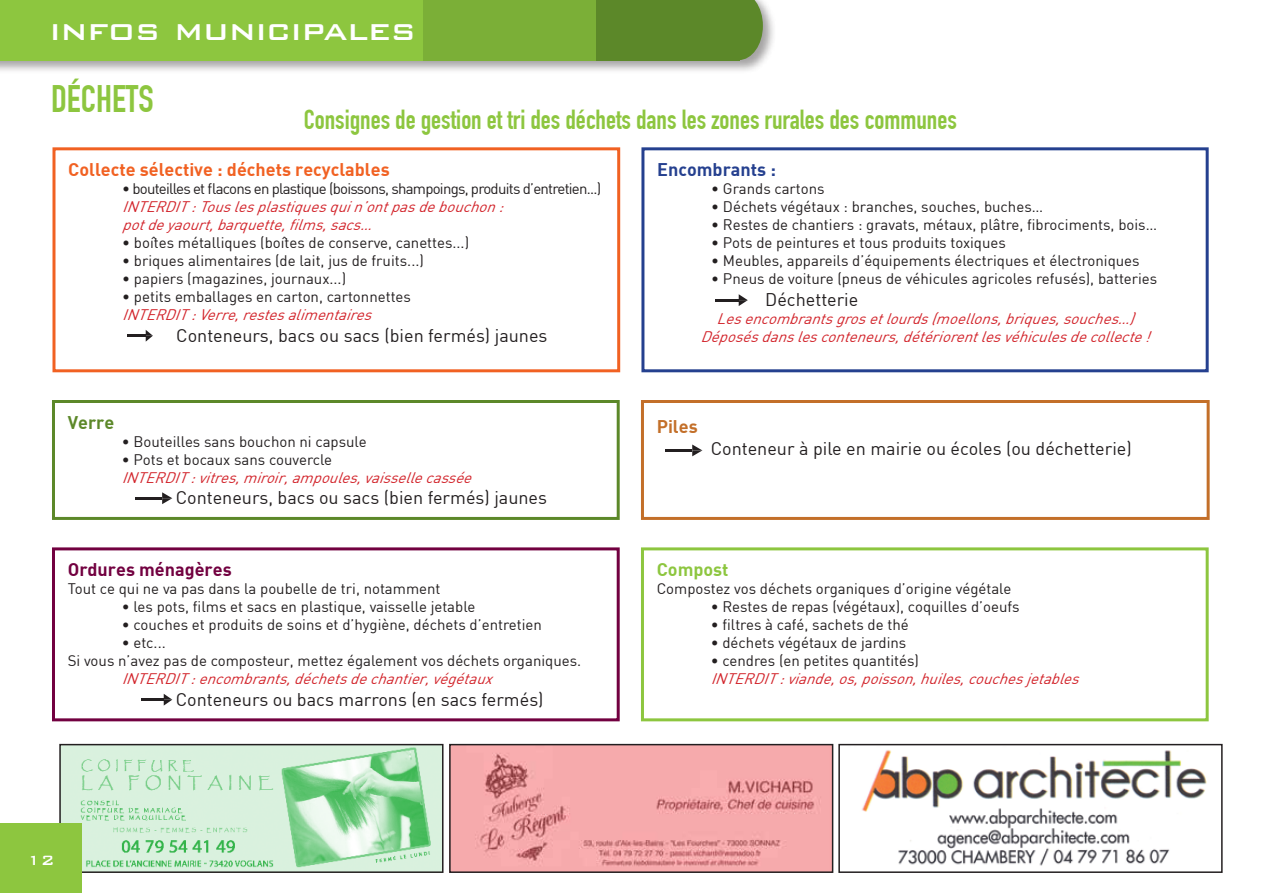
<style>
.page{position:relative;width:1263px;height:893px;background:#fff}
.page>*{position:absolute;margin:0;border:0;box-sizing:border-box;transform-origin:0 0}
.t1{font:500 37.5px "Bank Gothic BT";color:#fff}
.t2{font:37.5px "DIN Engschrift Std";color:#8dc63f}
.t3{font:27px "DIN Engschrift Std";color:#8dc63f}
.t4{font:18px "DIN";color:#231f20}
.t5{font:700 18px "DI Nbek";color:#f16122}
.t6{font:700 18px "DI Nbek";color:#720040}
.t7{font:700 18px "DI Nbek";color:#25408f}
.t8{font:700 18px "DI Nbek";color:#8dc63f}
.t9{font:700 18px "DI Nbek";color:#5c8829}
.t10{font:700 18px "DI Nbek";color:#c36f29}
.t11{font:500 18px "Bank Gothic BT";color:#fff}
.t12{font:15px/18px "DIN";color:#231f20}
.t13{font:italic 15px/18px "DIN";color:#d2232a}
.t14{font:15px "DIN";letter-spacing:-.05em;color:#231f20}
</style>
<div class="page">
<img style="left:62px;top:747px;width:378px;height:123px">
<div style="left:59px;top:744px;width:384px;height:129px;border:2px solid #231f20"></div>
<img style="left:452px;top:747px;width:378px;height:123px">
<div style="left:449px;top:744px;width:384px;height:129px;border:2px solid #231f20"></div>
<img style="left:862px;top:750px;width:345px;height:116px">
<div style="left:838px;top:744px;width:384px;height:129px;border:2px solid #231f20"></div>
<div style="left:641px;top:547px;width:568px;height:174px;border:3px solid #8dc63f"></div>
<div style="left:0;top:0;width:777px;height:74px;background:#231f20;opacity:.41"></div>
<div style="left:0;top:0;width:739px;height:60px;background:#5c8829"></div>
<div style="left:0;top:0;width:595px;height:60px;background:#7baf37"></div>
<div style="left:0;top:0;width:422px;height:60px;background:#8dc63f"></div>
<svg style="left:739px;top:0;width:24px;height:60px"></svg>
<svg style="left:162px;top:492px;width:10px;height:12px"></svg>
<hr style="left:136px;top:497px;width:26px;height:2px;background:#231f20">
<div style="left:52px;top:547px;width:568px;height:174px;border:3px solid #720040"></div>
<svg style="left:164px;top:694px;width:8px;height:12px"></svg>
<hr style="left:141px;top:698px;width:23px;height:3px;background:#231f20">
<div style="left:52px;top:147px;width:568px;height:225px;border:3px solid #f16122"></div>
<svg style="left:146px;top:330px;width:7px;height:12px"></svg>
<hr style="left:127px;top:334px;width:19px;height:3px;background:#231f20">
<div style="left:52px;top:400px;width:568px;height:120px;border:3px solid #5c8829"></div>
<div style="left:641px;top:400px;width:568px;height:120px;border:3px solid #c36f29"></div>
<svg style="left:692px;top:444px;width:10px;height:12px"></svg>
<hr style="left:666px;top:449px;width:26px;height:3px;background:#231f20">
<div style="left:641px;top:147px;width:568px;height:225px;border:3px solid #25408f"></div>
<svg style="left:739px;top:294px;width:9px;height:12px"></svg>
<hr style="left:715px;top:299px;width:24px;height:2px;background:#231f20">
<div style="left:0;top:824px;width:82px;height:69px;background:#8dc63f"></div>
<h1 class="t1" style="left:50px;top:9px;width:367px">infos municipales</h1>
<h1 class="t2" style="left:51px;top:77px;width:104px">déchets</h1>
<h2 class="t3" style="left:304px;top:104px;width:655px">Consignes de gestion et tri des déchets dans les zones rurales des communes</h2>
<p class="t5" style="left:68px;top:158px;width:323px">Collecte sélective : déchets recyclables</p>
<p class="t14" style="left:122px;top:179px;width:480px">• bouteilles et flacons en plastique (boissons, shampoings, produits d’entretien...)</p>
<p class="t13" style="left:122px;top:197px;width:389px">INTERDIT:Touslesplastiquesquin’ontpasdebouchon: potdeyaourt,barquette,films,sacs…</p>
<p class="t12" style="left:122px;top:233px;width:348px">• boîtes métalliques (boîtes de conserve, canettes...)</p>
<p class="t12" style="left:122px;top:251px;width:303px">• briques alimentaires (de lait, jus de fruits...)</p>
<p class="t12" style="left:122px;top:269px;width:225px">• papiers (magazines, journaux...)</p>
<p class="t12" style="left:122px;top:287px;width:290px">• petits emballages en carton, cartonnettes</p>
<p class="t13" style="left:122px;top:305px;width:257px">INTERDIT:Verre,restesalimentaires</p>
<p class="t4" style="left:176px;top:324px;width:373px">Conteneurs, bacs ou sacs (bien fermés) jaunes</p>
<p class="t9" style="left:68px;top:410px;width:48px">Verre</p>
<p class="t12" style="left:122px;top:432px;width:246px">• Bouteilles sans bouchon ni capsule</p>
<p class="t12" style="left:122px;top:450px;width:212px">• Pots et bocaux sans couvercle</p>
<p class="t13" style="left:122px;top:468px;width:357px">INTERDIT:vitres,miroir,ampoules,vaissellecassée</p>
<p class="t4" style="left:176px;top:486px;width:373px">Conteneurs, bacs ou sacs (bien fermés) jaunes</p>
<p class="t6" style="left:68px;top:558px;width:165px">Ordures ménagères</p>
<p class="t12" style="left:68px;top:579px;width:374px">Tout ce qui ne va pas dans la poubelle de tri, notamment</p>
<p class="t12" style="left:122px;top:597px;width:355px">• les pots, films et sacs en plastique, vaisselle jetable</p>
<p class="t12" style="left:122px;top:615px;width:422px">• couches et produits de soins et d’hygiène, déchets d’entretien</p>
<p class="t12" style="left:68px;top:633px;width:515px;text-indent:54px">• etc...<br>Si vous n’avez pas de composteur, mettez également vos déchets organiques.</p>
<p class="t13" style="left:122px;top:669px;width:378px">INTERDIT:encombrants,déchetsdechantier,végétaux</p>
<p class="t4" style="left:176px;top:688px;width:369px">Conteneurs ou bacs marrons (en sacs fermés)</p>
<p class="t7" style="left:657px;top:158px;width:120px">Encombrants :</p>
<p class="t12" style="left:711px;top:179px;width:115px">• Grands cartons</p>
<p class="t12" style="left:711px;top:197px;width:333px">• Déchets végétaux : branches, souches, buches…</p>
<p class="t12" style="left:711px;top:215px;width:447px">• Restes de chantiers : gravats, métaux, plâtre, fibrociments, bois…</p>
<p class="t12" style="left:711px;top:233px;width:296px">• Pots de peintures et tous produits toxiques</p>
<p class="t12" style="left:711px;top:251px;width:430px">• Meubles, appareils d’équipements électriques et électroniques</p>
<p class="t12" style="left:711px;top:269px;width:448px">• Pneus de voiture (pneus de véhicules agricoles refusés), batteries</p>
<p class="t4" style="left:765px;top:288px;width:95px">Déchetterie</p>
<p class="t13" style="left:700px;top:309px;width:457px;text-align:center">Lesencombrantsgrosetlourds(moellons,briques,souches…)<br>Déposésdanslesconteneurs,détériorentlesvéhiculesdecollecte!</p>
<p class="t10" style="left:657px;top:415px;width:42px">Piles</p>
<p class="t4" style="left:711px;top:437px;width:423px">Conteneur à pile en mairie ou écoles (ou déchetterie)</p>
<p class="t8" style="left:657px;top:558px;width:73px">Compost</p>
<p class="t12" style="left:657px;top:579px;width:356px">Compostez vos déchets organiques d’origine végétale</p>
<p class="t12" style="left:711px;top:597px;width:310px">• Restes de repas (végétaux), coquilles d’oeufs</p>
<p class="t12" style="left:711px;top:615px;width:199px">• filtres à café, sachets de thé</p>
<p class="t12" style="left:711px;top:633px;width:197px">• déchets végétaux de jardins</p>
<p class="t12" style="left:711px;top:651px;width:210px">• cendres (en petites quantités)</p>
<p class="t13" style="left:711px;top:669px;width:376px">INTERDIT:viande,os,poisson,huiles,couchesjetables</p>
<p class="t11" style="left:27px;top:851px;width:29px">12</p>
</div>
